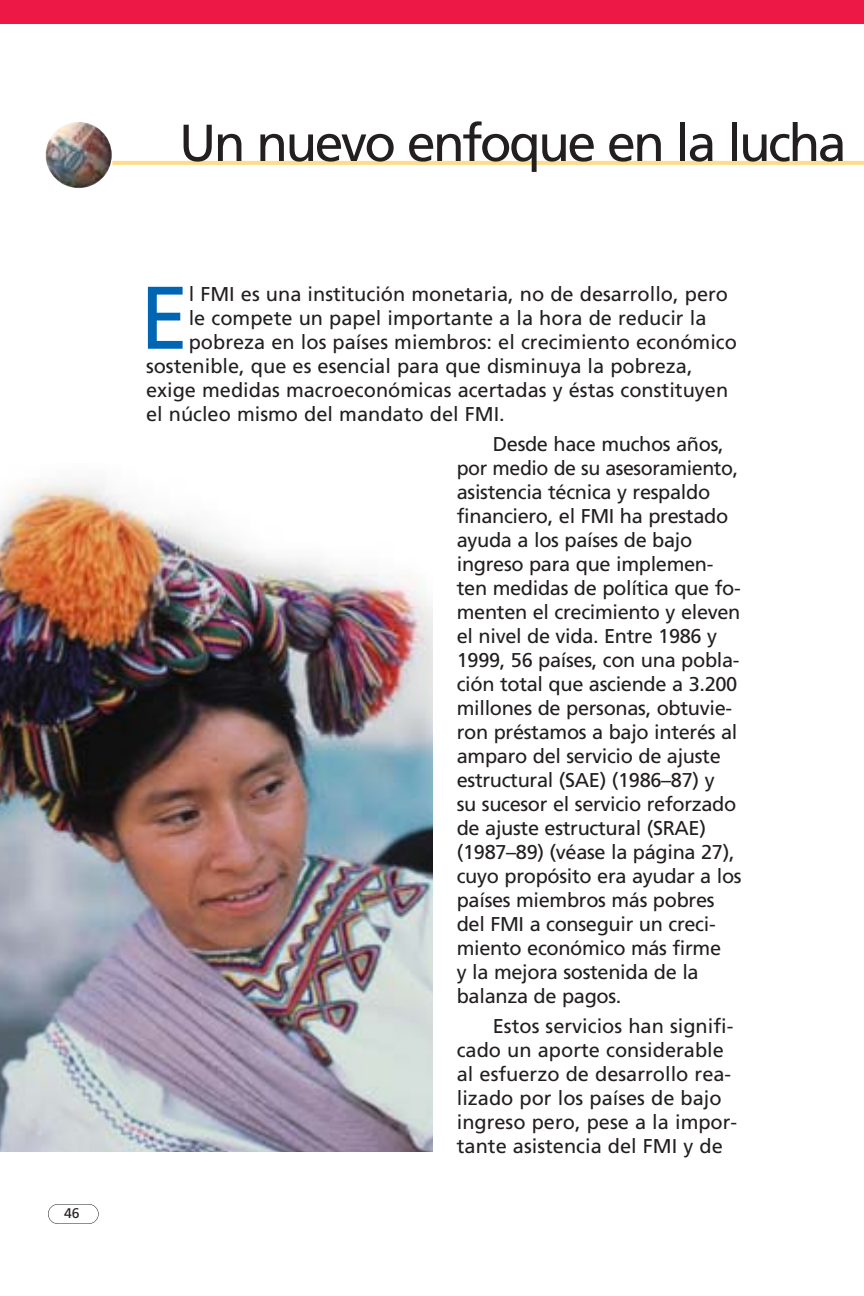
<style>
.page{position:relative;width:864px;height:1296px;background:#fff}
.page>*{position:absolute;margin:0;border:0;box-sizing:border-box;transform-origin:0 0}
.t1{font:88.8px "Frutiger";color:#0066b3}
.t2{font:52px "Frutiger";letter-spacing:-.05em;color:#231f20}
.t3{font:20px/24px "Frutiger";letter-spacing:-.015em;color:#231f20}
.t4{font:14px "Frutiger";color:#231f20}
</style>
<div class="page">
<div style="left:48px;top:1204px;width:51px;height:20px;border:1px solid #231f20;border-radius:10px"></div>
<div style="left:0;top:0;width:864px;height:24px;background:#ed1846"></div>
<img style="left:0;top:478px;width:433px;height:674px">
<svg style="left:112px;top:161px;width:752px;height:4px;background:#ffdd8b"></svg>
<img style="left:46px;top:122px;width:66px;height:66px;border-radius:50%">
<p class="t4" style="left:64px;top:1207px;width:17px">46</p>
<h2 class="t2" style="left:179px;top:122px;width:669px">Un nuevo enfoque en la lucha</h2>
<h1 class="t1" style="left:140px;top:282px;width:51px">E</h1>
<p class="t3" style="left:189px;top:283px;width:541px">l FMI es una institución monetaria, no de desarrollo, pero</p>
<p class="t3" style="left:189px;top:307px;width:519px">le compete un papel importante a la hora de reducir la</p>
<p class="t3" style="left:189px;top:331px;width:550px">pobreza en los países miembros: el crecimiento económico</p>
<p class="t3" style="left:146px;top:355px;width:548px">sostenible, que es esencial para que disminuya la pobreza,</p>
<p class="t3" style="left:146px;top:379px;width:584px">exige medidas macroeconómicas acertadas y éstas constituyen</p>
<p class="t3" style="left:146px;top:403px;width:360px">el núcleo mismo del mandato del FMI.</p>
<p class="t3" style="left:457px;top:433px;width:286px;text-indent:36px">Desde hace muchos años, por medio de su asesoramiento, asistencia técnica y respaldo financiero, el FMI ha prestado ayuda a los países de bajo ingreso para que implemen&shy;ten medidas de política que fo&shy;menten el crecimiento y eleven el nivel de vida. Entre 1986 y<br>1999, 56 países, con una pobla&shy;ción total que asciende a 3.200 millones de personas, obtuvie&shy;ron préstamos a bajo interés al amparo del servicio de ajuste estructural (SAE) (1986–87) y<br>su sucesor el servicio reforzado de ajuste estructural (SRAE) (1987–89) (véase la página 27), cuyo propósito era ayudar a los países miembros más pobres del FMI a conseguir un creci&shy;miento económico más firme<br>y la mejora sostenida de la balanza de pagos.</p>
<p class="t3" style="left:457px;top:1015px;width:282px;text-indent:36px">Estos servicios han signifi&shy;cado un aporte considerable al esfuerzo de desarrollo rea&shy;lizado por los países de bajo ingreso pero, pese a la impor&shy;tante asistencia del FMI y de</p>
</div>
